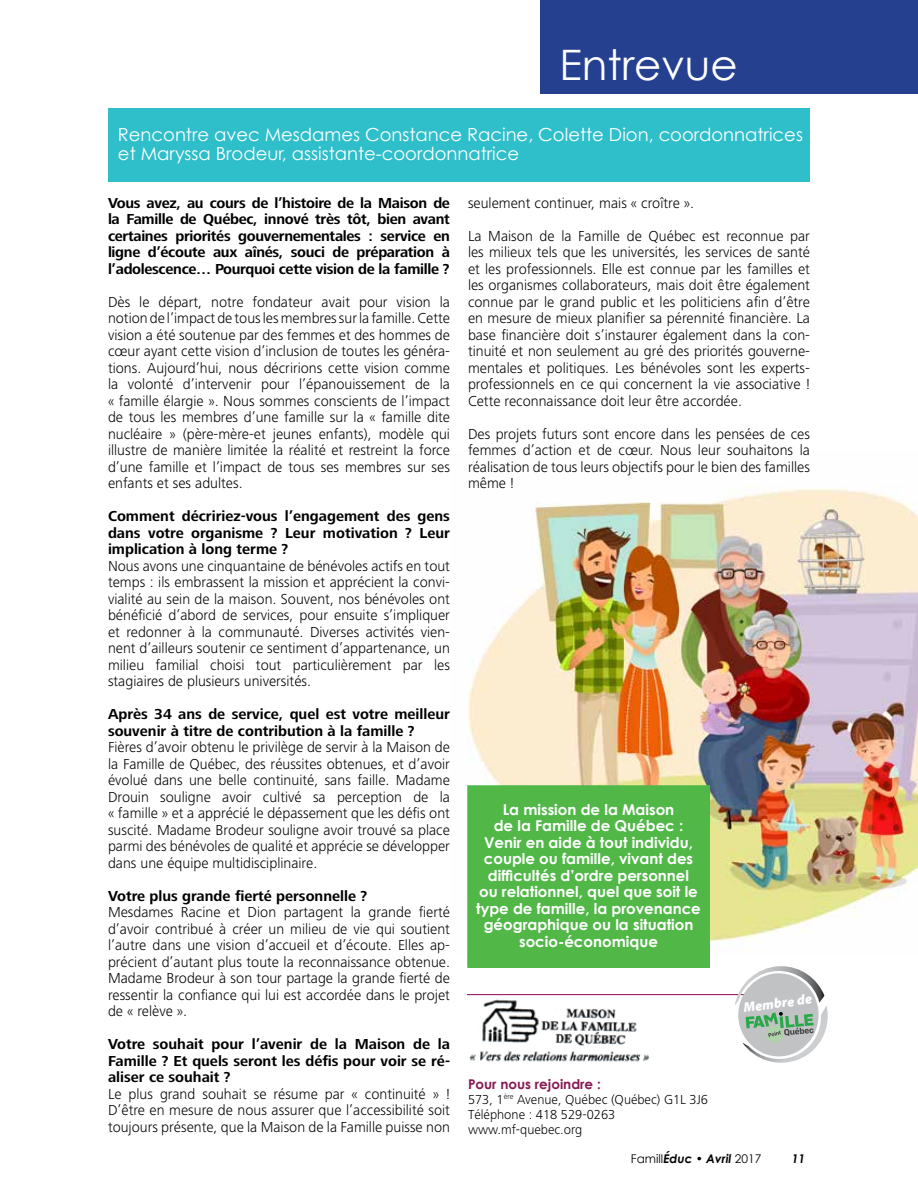
<style>
.page{position:relative;width:918px;height:1188px;background:#fff}
.page>*{position:absolute;margin:0;border:0;box-sizing:border-box;transform-origin:0 0}
.t1{font:42px "Century Gothic";color:#fff}
.t2{font:18px/19.5px "Century Gothic";color:#fff}
.t3{font:300 15px/16.5px "Frutiger Next LT";color:#000;text-align:justify}
.t4{font:700 15px/16.5px "Frutiger Next LT";color:#000;text-align:justify}
.t5{font:700 15px/16.5px "Century Gothic";color:#fff;text-align:center}
.t6{font:italic 900 13.8px "Myriad Pro";color:#fff}
.t7{font:300 13.5px/15px "Frutiger Next LT";color:#000}
.t8{font:700 13.5px "Century Gothic";color:#851b52}
.t9{font:12px "Century Gothic";color:#000}
.t10{font:italic 700 12px "Century Gothic";color:#000}
.s1{font-weight:700;font-style:italic}
</style>
<div class="page">
<img style="left:468px;top:488px;width:450px;height:464px">
<div style="left:540px;top:0;width:378px;height:93px;background:#25408f"></div>
<hr style="left:467px;top:994px;width:286px;height:1px;background:#8b005a">
<svg style="left:735px;top:966px;width:93px;height:97px"></svg>
<img style="left:469px;top:999px;width:180px;height:63px">
<hr style="left:0;top:435px;width:1px;height:199px;background:#8ec640">
<div style="left:108px;top:108px;width:702px;height:73px;background:#2fbfca"></div>
<div style="left:468px;top:786px;width:241px;height:181px;background:#51b848"></div>
<div style="left:467px;top:785px;width:243px;height:183px;border:2px solid #50b848"></div>
<h1 class="t1" style="left:559px;top:39px;width:180px">Entrevue</h1>
<p class="t2" style="left:118px;top:124px;width:687px">Rencontre avec Mesdames Constance Racine, Colette Dion, coordonnatrices et Maryssa Brodeur, assistante-coordonnatrice</p>
<p class="t4" style="left:108px;top:195px;width:344px">Vous avez, au cours de l’histoire de la Maison de la Famille de Québec, innové très tôt, bien avant certaines priorités gouvernementales : service en ligne d’écoute aux aînés, souci de préparation à l’adolescence… Pourquoi cette vision de la famille ?</p>
<p class="t3" style="left:108px;top:294px;width:344px">Dès le départ, notre fondateur avait pour vision la notion de l’impact de tous les membres sur la famille. Cette vision a été soutenue par des femmes et des hommes de cœur ayant cette vision d’inclusion de toutes les généra&shy;tions. Aujourd’hui, nous décririons cette vision comme la volonté d’intervenir pour l’épanouissement de la « famille élargie ». Nous sommes conscients de l’impact de tous les membres d’une famille sur la « famille dite nucléaire » (père-mère-et jeunes enfants), modèle qui illustre de manière limitée la réalité et restreint la force d’une famille et l’impact de tous ses membres sur ses enfants et ses adultes.</p>
<p class="t4" style="left:108px;top:508px;width:344px">Comment décririez-vous l’engagement des gens dans votre organisme ? Leur motivation ? Leur implication à long terme ?</p>
<p class="t3" style="left:108px;top:558px;width:344px">Nous avons une cinquantaine de bénévoles actifs en tout temps : ils embrassent la mission et apprécient la convi&shy;vialité au sein de la maison. Souvent, nos bénévoles ont bénéficié d’abord de services, pour ensuite s’impliquer et redonner à la communauté. Diverses activités vien&shy;nent d’ailleurs soutenir ce sentiment d’appartenance, un milieu familial choisi tout particulièrement par les stagiaires de plusieurs universités.</p>
<p class="t4" style="left:108px;top:706px;width:344px">Après 34 ans de service, quel est votre meilleur souvenir à titre de contribution à la famille ?</p>
<p class="t3" style="left:108px;top:739px;width:344px">Fières d’avoir obtenu le privilège de servir à la Maison de la Famille de Québec, des réussites obtenues, et d’avoir évolué dans une belle continuité, sans faille. Madame Drouin souligne avoir cultivé sa perception de la « famille » et a apprécié le dépassement que les défis ont suscité. Madame Brodeur souligne avoir trouvé sa place parmi des bénévoles de qualité et apprécie se développer dans une équipe multidisciplinaire.</p>
<p class="t4" style="left:108px;top:888px;width:261px">Votre plus grande fierté personnelle ?</p>
<p class="t3" style="left:108px;top:904px;width:344px">Mesdames Racine et Dion partagent la grande fierté d’avoir contribué à créer un milieu de vie qui soutient l’autre dans une vision d’accueil et d’écoute. Elles ap&shy;précient d’autant plus toute la reconnaissance obtenue.<br>Madame Brodeur à son tour partage la grande fierté de ressentir la confiance qui lui est accordée dans le projet de « relève ».</p>
<p class="t4" style="left:108px;top:1036px;width:344px">Votre souhait pour l’avenir de la Maison de la Famille ? Et quels seront les défis pour voir se ré&shy;aliser ce souhait ?</p>
<p class="t3" style="left:108px;top:1086px;width:343px">Le plus grand souhait se résume par « continuité » !<br>D’être en mesure de nous assurer que l’accessibilité soit toujours présente, que la Maison de la Famille puisse non</p>
<p class="t3" style="left:468px;top:195px;width:228px">seulement continuer, mais « croître ».</p>
<p class="t3" style="left:468px;top:228px;width:344px">La Maison de la Famille de Québec est reconnue par les milieux tels que les universités, les services de santé et les professionnels. Elle est connue par les familles et les organismes collaborateurs, mais doit être également connue par le grand public et les politiciens afin d’être en mesure de mieux planifier sa pérennité financière. La base financière doit s’instaurer également dans la con&shy;tinuité et non seulement au gré des priorités gouverne&shy;mentales et politiques. Les bénévoles sont les experts&shy;professionnels en ce qui concernent la vie associative !<br>Cette reconnaissance doit leur être accordée.</p>
<p class="t3" style="left:468px;top:426px;width:344px">Des projets futurs sont encore dans les pensées de ces femmes d’action et de cœur. Nous leur souhaitons la réalisation de tous leurs objectifs pour le bien des familles même !</p>
<p class="t5" style="left:476px;top:800px;width:226px">La mission de la Maison<br>de la Famille de Québec :<br>Venir en aide à tout individu, couple ou famille, vivant des difficultés d’ordre personnel<br>ou relationnel, quel que soit le type de famille, la provenance géographique ou la situation socio-économique</p>
<p class="t8" style="left:468px;top:1075px;width:134px">Pour nous rejoindre :</p>
<p class="t7" style="left:468px;top:1092px;width:242px">573, 1<sup>ère</sup> Avenue, Québec (Québec) G1L 3J6<br>Téléphone : 418 529-0263 www.mf-quebec.org</p>
<p class="t6" style="left:743px;top:998px;width:70px;rotate:-7deg">Membre de</p>
<p class="t9" style="left:631px;top:1151px;width:132px">Famill<span class="s1">Éduc • Avril</span> 2017</p>
<p class="t10" style="left:792px;top:1151px;width:15px">11</p>
</div>
